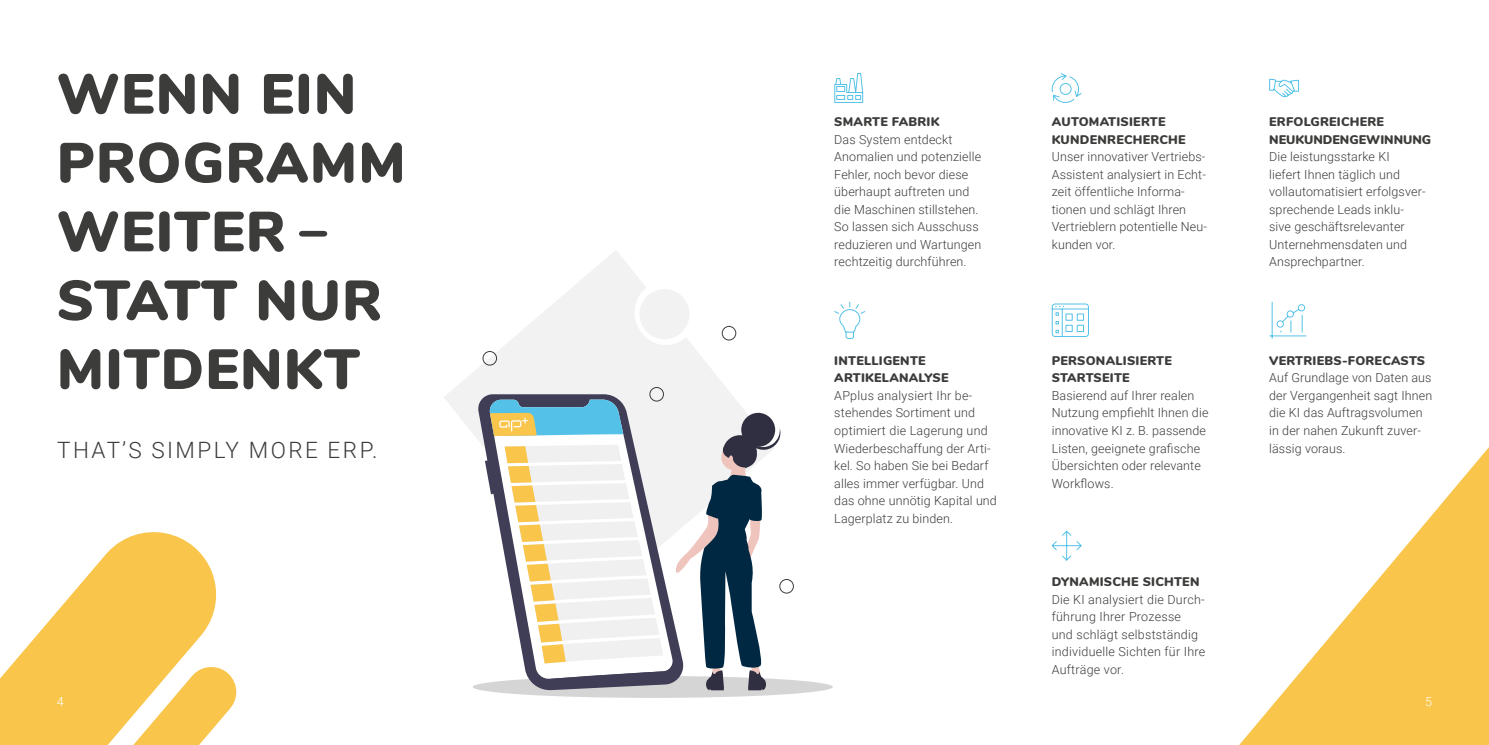
<style>
.page{position:relative;width:1489px;height:745px;background:#fff}
.page>*{position:absolute;margin:0;border:0;box-sizing:border-box;transform-origin:0 0}
.t1{font:900 56.25px/68.8px "Nunito";letter-spacing:.02em;color:#3c3c3b}
.t2{font:300 22.5px "Roboto";letter-spacing:.11em;color:#3c3c3b}
.t3{font:300 12.5px/17.5px "Roboto";letter-spacing:.01em;color:#3c3c3b}
.t4{font:900 12.5px/17.5px "Nunito";letter-spacing:.02em;color:#3c3c3b}
.t5{font:900 12.5px/17.5px "Nunito";color:#3c3c3b}
.t6{font:300 12.5px "Roboto";color:#fff}
</style>
<div class="page">
<svg style="left:1240px;top:448px;width:248px;height:296px"></svg>
<svg style="left:49px;top:532px;width:168px;height:89px"></svg>
<svg style="left:0;top:621px;width:237px;height:123px"></svg>
<div style="left:472px;top:675px;width:360px;height:22px;background:#d5d5d5;border-radius:50%"></div>
<svg style="left:444px;top:251px;width:330px;height:187px"></svg>
<div style="left:639px;top:289px;width:50px;height:50px;background:#f2f2f2;border-radius:50%"></div>
<svg style="left:477px;top:394px;width:208px;height:296px"></svg>
<svg style="left:489px;top:399px;width:184px;height:279px"></svg>
<svg style="left:504px;top:444px;width:159px;height:219px"></svg>
<div style="left:721px;top:326px;width:15px;height:14px;border:1px solid #3c3c3b;border-radius:50%"></div>
<div style="left:649px;top:387px;width:15px;height:14px;border:1px solid #3c3c3b;border-radius:50%"></div>
<div style="left:779px;top:578px;width:14px;height:15px;border:1px solid #3c3c3b;border-radius:50%"></div>
<div style="left:741px;top:412px;width:34px;height:34px;background:#2f2f41;border-radius:50%"></div>
<svg style="left:675px;top:427px;width:106px;height:262px"></svg>
<div style="left:482px;top:351px;width:15px;height:14px;border:1px solid #3c3c3b;border-radius:50%"></div>
<svg style="left:489px;top:399px;width:137px;height:36px;background:#72acb2"></svg>
<svg style="left:834px;top:73px;width:29px;height:30px"></svg>
<svg style="left:1051px;top:73px;width:31px;height:30px"></svg>
<svg style="left:1269px;top:79px;width:30px;height:19px"></svg>
<svg style="left:834px;top:301px;width:32px;height:38px"></svg>
<svg style="left:1051px;top:303px;width:38px;height:34px"></svg>
<svg style="left:1269px;top:301px;width:37px;height:38px"></svg>
<svg style="left:1051px;top:530px;width:31px;height:31px"></svg>
<h1 class="t1" style="left:57px;top:56px;width:350px">WENN EIN<br>PROGRAMM<br>WEITER –<br>STATT NUR<br>MITDENKT</h1>
<h2 class="t2" style="left:57px;top:434px;width:322px">THAT’S SIMPLY MORE ERP.</h2>
<p class="t4" style="left:834px;top:112px;width:107px">SMARTE FABRIK</p>
<p class="t3" style="left:834px;top:130px;width:148px">Das System entdeckt<br>Anomalien und potenzielle<br>Fehler, noch bevor diese überhaupt auftreten und die Maschinen stillstehen.<br>So lassen sich Ausschuss reduzieren und Wartungen rechtzeitig durchführen.</p>
<p class="t4" style="left:834px;top:351px;width:116px">INTELLIGENTE<br>ARTIKELANALYSE</p>
<p class="t3" style="left:834px;top:386px;width:164px">APplus analysiert Ihr be&shy;stehendes Sortiment und optimiert die Lagerung und<br>Wiederbeschaffung der Arti&shy;kel. So haben Sie bei Bedarf alles immer verfügbar. Und das ohne unnötig Kapital und<br>Lagerplatz zu binden.</p>
<p class="t4" style="left:1051px;top:112px;width:135px">AUTOMATISIERTE<br>KUNDENRECHERCHE</p>
<p class="t3" style="left:1051px;top:147px;width:157px">Unser innovativer Vertriebs-<br>Assistent analysiert in Echt&shy;zeit öffentliche Informa&shy;tionen und schlägt Ihren<br>Vertrieblern potentielle Neu&shy;kunden vor.</p>
<p class="t4" style="left:1051px;top:351px;width:122px">PERSONALISIERTE<br>STARTSEITE</p>
<p class="t3" style="left:1051px;top:386px;width:158px">Basierend auf Ihrer realen<br>Nutzung empfiehlt Ihnen die innovative KI z. B. passende<br>Listen, geeignete grafische<br>Übersichten oder relevante<br>Workflows.</p>
<p class="t4" style="left:1051px;top:572px;width:149px">DYNAMISCHE SICHTEN</p>
<p class="t3" style="left:1051px;top:589px;width:155px">Die KI analysiert die Durch&shy;führung Ihrer Prozesse und schlägt selbstständig individuelle Sichten für Ihre<br>Aufträge vor.</p>
<p class="t5" style="left:1269px;top:112px;width:163px">ERFOLGREICHERE<br>NEUKUNDENGEWINNUNG</p>
<p class="t3" style="left:1269px;top:147px;width:158px">Die leistungsstarke KI<br>liefert Ihnen täglich und vollautomatisiert erfolgsver&shy;sprechende Leads inklu&shy;sive geschäftsrelevanter<br>Unternehmensdaten und<br>Ansprechpartner.</p>
<p class="t4" style="left:1269px;top:351px;width:157px">VERTRIEBS-FORECASTS</p>
<p class="t3" style="left:1269px;top:368px;width:165px">Auf Grundlage von Daten aus der Vergangenheit sagt Ihnen die KI das Auftragsvolumen in der nahen Zukunft zuver&shy;lässig voraus.</p>
<p class="t6" style="left:57px;top:692px;width:8px">4</p>
<p class="t6" style="left:1424px;top:692px;width:8px">5</p>
</div>
